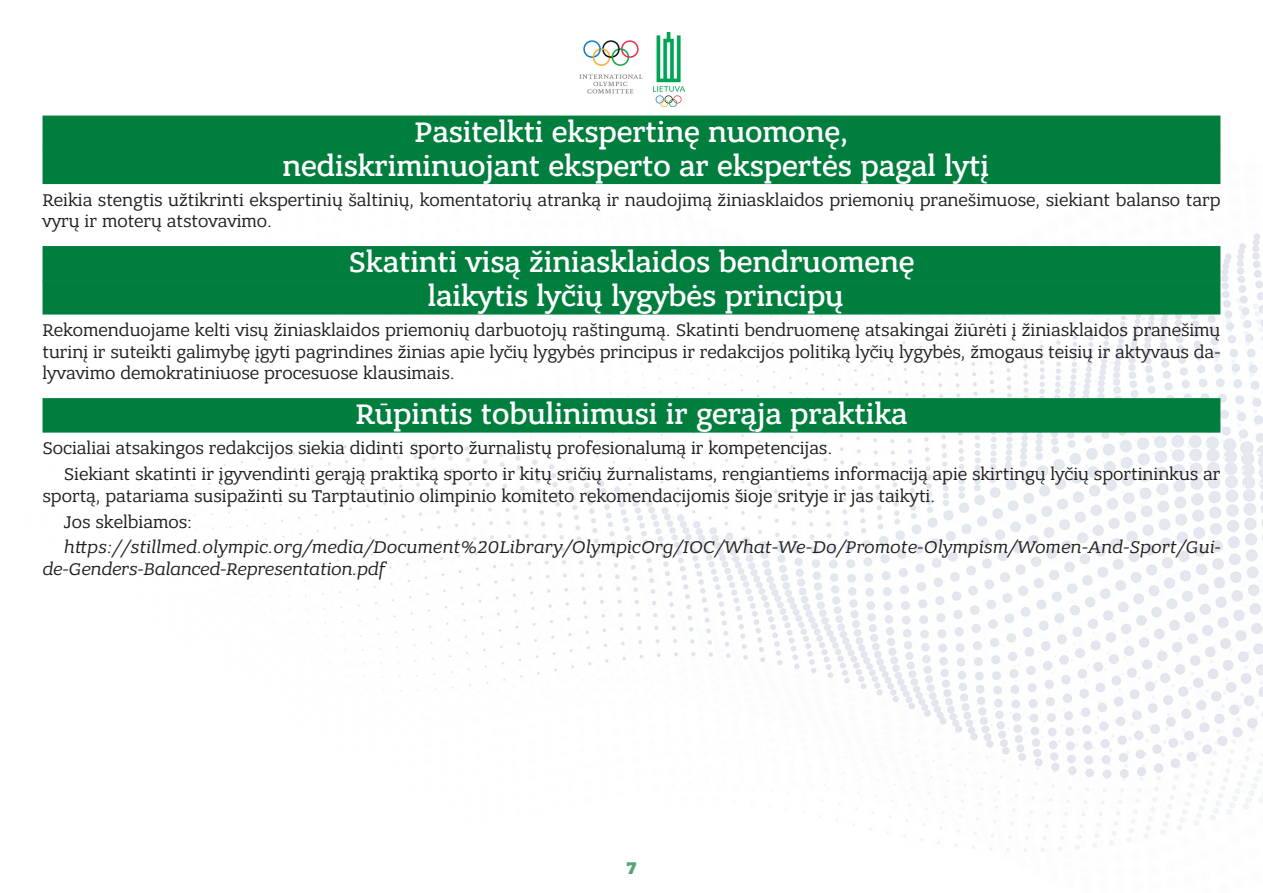
<style>
.page{position:relative;width:1263px;height:893px;background:#fff}
.page>*{position:absolute;margin:0;border:0;box-sizing:border-box;transform-origin:0 0}
.skyrelis{font:500 30px "Bandera Pro";color:#fff}
.pirma_pstr{font:18px/21.6px "Bandera Pro";color:#231f20}
.tekstas{font:18px/21.6px "Bandera Pro";color:#231f20}
.tekstas-2{font:italic 18px/21.6px "Bandera Pro";letter-spacing:.02em;color:#231f20}
.pirma_pstr-2{font:18px "Bandera Pro";color:#1e1e1f}
.t1{font:800 18px "Bandera Pro";color:#55a477}
.s1{color:#231f20}
</style>
<div class="page">
<img style="left:42px;top:138px;width:1221px;height:714px">
<div style="left:43px;top:116px;width:1177px;height:34px;background:#007e3d"></div>
<div style="left:43px;top:150px;width:1177px;height:34px;background:#007e3d"></div>
<div style="left:43px;top:246px;width:1177px;height:35px;background:#007e3d"></div>
<div style="left:43px;top:280px;width:1177px;height:35px;background:#007e3d"></div>
<div style="left:43px;top:398px;width:1177px;height:35px;background:#007e3d"></div>
<img style="left:654px;top:33px;width:30px;height:73px">
<img style="left:579px;top:40px;width:64px;height:54px">
<p class="skyrelis" style="left:415px;top:113px;width:435px">Pasitelkti ekspertinę nuomonę,</p>
<p class="skyrelis" style="left:282px;top:147px;width:708px">nediskriminuojant eksperto ar ekspertės pagal lytį</p>
<p class="pirma_pstr" style="left:43px;top:189px;width:1179px">Reikia stengtis užtikrinti ekspertinių šaltinių, komentatorių atranką ir naudojimą žiniasklaidos priemonių pranešimuose, siekiant balanso tarp vyrų ir moterų atstovavimo.</p>
<p class="skyrelis" style="left:349px;top:244px;width:567px">Skatinti visą žiniasklaidos bendruomenę</p>
<p class="skyrelis" style="left:428px;top:278px;width:418px">laikytis lyčių lygybės principų</p>
<p class="pirma_pstr" style="left:43px;top:320px;width:1179px;text-align:justify">Rekomenduojame kelti visų žiniasklaidos priemonių darbuotojų raštingumą. Skatinti bendruomenę atsakingai žiūrėti į žiniasklaidos pranešimų turinį ir suteikti galimybę įgyti pagrindines žinias apie lyčių lygybės principus ir redakcijos politiką lyčių lygybės, žmogaus teisių ir aktyvaus da&shy;lyvavimo demokratiniuose procesuose klausimais.</p>
<p class="skyrelis" style="left:355px;top:396px;width:554px">Rūpintis tobulinimusi ir gerąja praktika</p>
<p class="pirma_pstr-2" style="left:43px;top:437px;width:791px"><span class="s1">Socialiai atsakingos redakcijos siekia d</span>idinti sporto žurnalistų profesionalumą ir kompetencijas.</p>
<p class="tekstas" style="left:43px;top:463px;width:1179px;text-indent:21px">Siekiant skatinti ir įgyvendinti gerąją praktiką sporto ir kitų sričių žurnalistams, rengiantiems informaciją apie skirtingų lyčių sportininkus ar sportą, patariama susipažinti su Tarptautinio olimpinio komiteto rekomendacijomis šioje srityje ir jas taikyti.</p>
<p class="tekstas" style="left:64px;top:511px;width:130px">Jos skelbiamos:</p>
<p class="tekstas-2" style="left:43px;top:537px;width:1179px;text-indent:21px">https://stillmed.olympic.org/media/Document%20Library/OlympicOrg/IOC/What-We-Do/Promote-Olympism/Women-And-Sport/Gui&shy;de-Genders-Balanced-Representation.pdf</p>
<p class="t1" style="left:627px;top:857px;width:11px">7</p>
</div>
